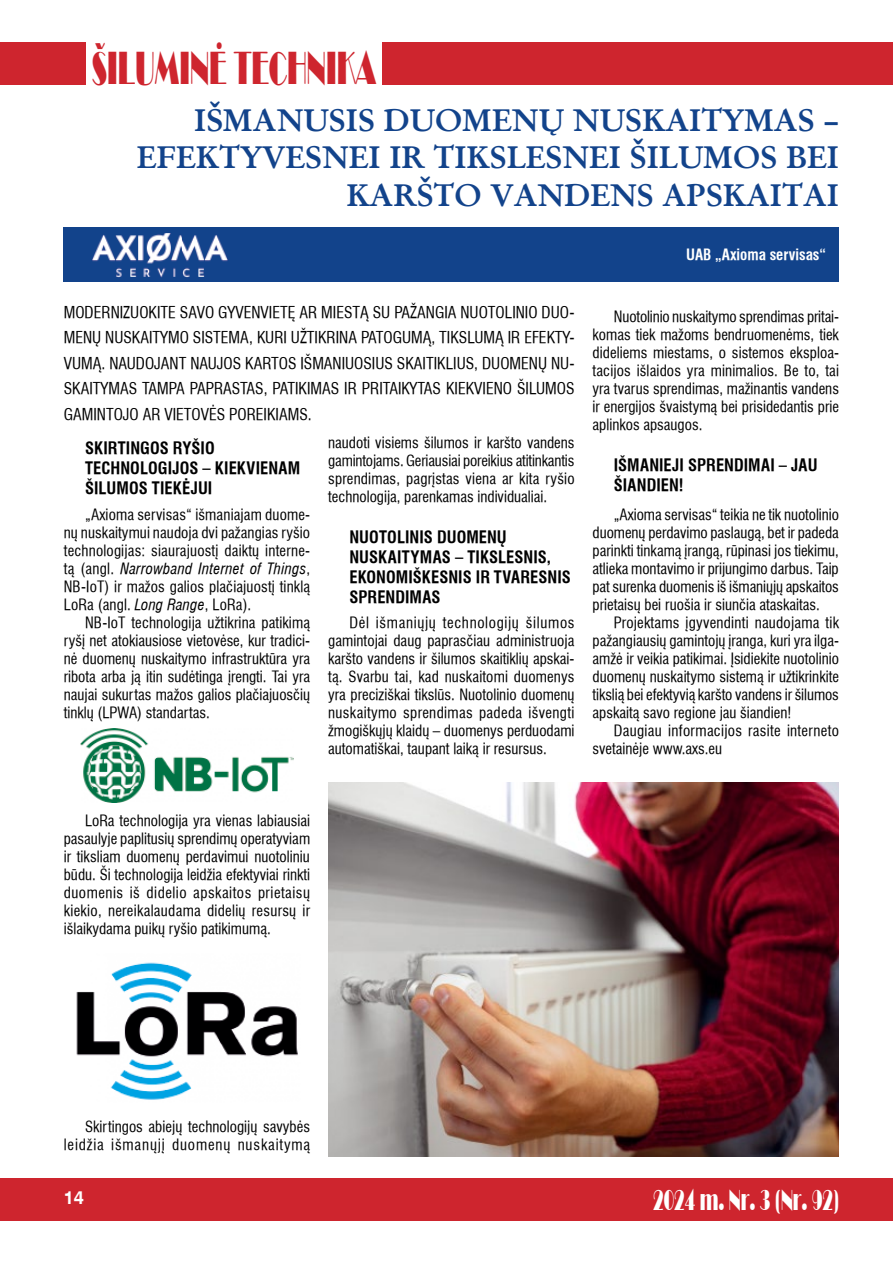
<style>
.page{position:relative;width:893px;height:1263px;background:#fff}
.page>*{position:absolute;margin:0;border:0;box-sizing:border-box;transform-origin:0 0}
.t1{font:48px "Broadway Normal";color:#ce252e;scale:.54 1}
.t2{font:600 31.5px/37.8px "Garamond";color:#12438b;text-align:right}
.t3{font:30px "Broadway Normal";color:#fff;scale:.54 1}
.t4{font:700 18px "Helvetica LT";color:#fff}
.t5{font:700 condensed 16.5px/19.8px "Helvetica LT";letter-spacing:.005em;color:#000}
.t6{font:condensed 15.75px/25.5px "Helvetica LT";color:#000;text-align:justify}
.t7{font:condensed 15px/18px "Helvetica LT";color:#000;text-align:justify}
.t8{font:condensed 15px/18px "Helvetica LT";letter-spacing:.02em;color:#000}
.t9{font:700 condensed 15px "Helvetica LT";color:#fff}
.s1{font-style:italic}
</style>
<div class="page">
<div style="left:383px;top:43px;width:510px;height:42px;background:#ce252e"></div>
<div style="left:0;top:1178px;width:893px;height:42px;background:#ce252e"></div>
<div style="left:0;top:43px;width:85px;height:42px;background:#ce252e"></div>
<div style="left:64px;top:228px;width:775px;height:54px;background:#12438b"></div>
<img style="left:81px;top:728px;width:213px;height:74px">
<img style="left:76px;top:962px;width:222px;height:138px">
<img style="left:328px;top:782px;width:511px;height:375px">
<img style="left:93px;top:233px;width:134px;height:44px">
<h1 class="t1" style="left:92px;top:40px;width:528px">ÐILUMINË TECHNIKA</h1>
<h2 class="t2" style="left:137px;top:101px;width:704px">IŠMANUSIS DUOMENŲ NUSKAITYMAS –<br>EFEKTYVESNEI IR TIKSLESNEI ŠILUMOS BEI<br>KARŠTO VANDENS APSKAITAI</h2>
<p class="t6" style="left:64px;top:299px;width:512px">MODERNIZUOKITE SAVO GYVENVIETĘ AR MIESTĄ SU PAŽANGIA NUOTOLINIO DUO-MENŲ NUSKAITYMO SISTEMA, KURI UŽTIKRINA PATOGUMĄ, TIKSLUMĄ IR EFEKTY-VUMĄ. NAUDOJANT NAUJOS KARTOS IŠMANIUOSIUS SKAITIKLIUS, DUOMENŲ NU-SKAITYMAS TAMPA PAPRASTAS, PATIKIMAS IR PRITAIKYTAS KIEKVIENO ŠILUMOS GAMINTOJO AR VIETOVĖS POREIKIAMS.</p>
<p class="t5" style="left:85px;top:438px;width:217px">SKIRTINGOS RYŠIO<br>TECHNOLOGIJOS – KIEKVIENAM<br>ŠILUMOS TIEKĖJUI</p>
<p class="t7" style="left:64px;top:506px;width:248px;text-indent:21px">„Axioma servisas“ išmaniajam duome&shy;nų nuskaitymui naudoja dvi pažangias ryšio technologijas: siaurajuostį daiktų interne&shy;tą (angl. <span class="s1">Narrowband Internet of Things</span>, NB-IoT) ir mažos galios plačiajuostį tinklą LoRa (angl. <span class="s1">Long Range</span>, LoRa).</p>
<p class="t7" style="left:64px;top:614px;width:248px;text-indent:21px">NB-IoT technologija užtikrina patikimą ryšį net atokiausiose vietovėse, kur tradici&shy;nė duomenų nuskaitymo infrastruktūra yra ribota arba ją itin sudėtinga įrengti. Tai yra naujai sukurtas mažos galios plačiajuosčių tinklų (LPWA) standartas.</p>
<p class="t7" style="left:328px;top:434px;width:248px">naudoti visiems šilumos ir karšto vandens gamintojams. Geriausiai poreikius atitinkantis sprendimas, pagrįstas viena ar kita ryšio technologija, parenkamas individualiai.</p>
<p class="t5" style="left:349px;top:527px;width:223px">NUOTOLINIS DUOMENŲ<br>NUSKAITYMAS – TIKSLESNIS,<br>EKONOMIŠKESNIS IR TVARESNIS<br>SPRENDIMAS</p>
<p class="t7" style="left:328px;top:614px;width:248px;text-indent:21px">Dėl išmaniųjų technologijų šilumos gamintojai daug paprasčiau administruoja karšto vandens ir šilumos skaitiklių apskai&shy;tą. Svarbu tai, kad nuskaitomi duomenys yra preciziškai tikslūs. Nuotolinio duomenų nuskaitymo sprendimas padeda išvengti žmogiškųjų klaidų – duomenys perduodami automatiškai, taupant laiką ir resursus.</p>
<p class="t9" style="left:686px;top:245px;width:142px">UAB „Axioma servisas“</p>
<p class="t7" style="left:593px;top:308px;width:248px;text-indent:21px">Nuotolinio nuskaitymo sprendimas pritai&shy;komas tiek mažoms bendruomenėms, tiek dideliems miestams, o sistemos eksploa&shy;tacijos išlaidos yra minimalios. Be to, tai yra tvarus sprendimas, mažinantis vandens ir energijos švaistymą bei prisidedantis prie aplinkos apsaugos.</p>
<p class="t5" style="left:614px;top:455px;width:205px">IŠMANIEJI SPRENDIMAI – JAU<br>ŠIANDIEN!</p>
<p class="t7" style="left:593px;top:506px;width:248px;text-indent:21px">„Axioma servisas“ teikia ne tik nuotolinio duomenų perdavimo paslaugą, bet ir padeda parinkti tinkamą įrangą, rūpinasi jos tiekimu, atlieka montavimo ir prijungimo darbus. Taip pat surenka duomenis iš išmaniųjų apskaitos prietaisų bei ruošia ir siunčia ataskaitas.</p>
<p class="t7" style="left:593px;top:614px;width:248px;text-indent:21px">Projektams įgyvendinti naudojama tik pažangiausių gamintojų įranga, kuri yra ilga&shy;amžė ir veikia patikimai. Įsidiekite nuotolinio duomenų nuskaitymo sistemą ir užtikrinkite tikslią bei efektyvią karšto vandens ir šilumos apskaitą savo regione jau šiandien!</p>
<p class="t8" style="left:593px;top:722px;width:248px;text-indent:21px">Daugiau informacijos rasite interneto svetainėje www.axs.eu</p>
<p class="t7" style="left:64px;top:812px;width:248px;text-indent:21px">LoRa technologija yra vienas labiausiai pasaulyje paplitusių sprendimų operatyviam ir tiksliam duomenų perdavimui nuotoliniu būdu. Ši technologija leidžia efektyviai rinkti duomenis iš didelio apskaitos prietaisų kiekio, nereikalaudama didelių resursų ir išlaikydama puikų ryšio patikimumą.</p>
<p class="t7" style="left:64px;top:1118px;width:248px;text-align:right">Skirtingos abiejų technologijų savybės leidžia išmanųjį duomenų nuskaitymą</p>
<p class="t4" style="left:64px;top:1187px;width:22px">14</p>
<h3 class="t3" style="left:653px;top:1182px;width:345px">2024 m. Nr. 3 (Nr. 92)</h3>
</div>
